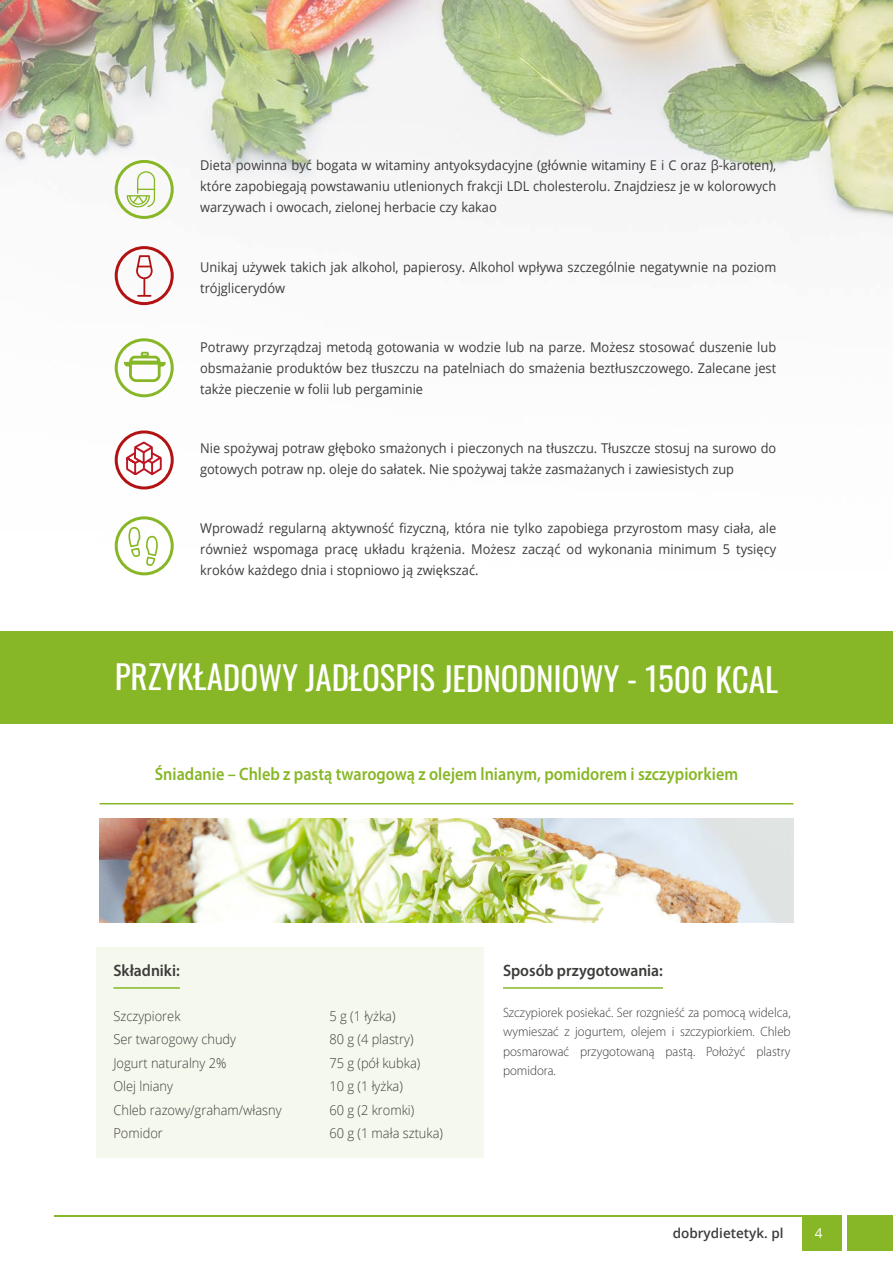
<style>
.page{position:relative;width:893px;height:1263px;background:#fff}
.page>*{position:absolute;margin:0;border:0;box-sizing:border-box;transform-origin:0 0}
.t1{font:33px "Oswald";letter-spacing:-.005em;color:#fff}
.t2{font:600 18px "Myriad Pro";color:#87b726;scale:.9 1}
.t3{font:600 16.5px "Myriad Pro";color:#3c3c3b;scale:.95 1}
.t4{font:13.5px/21px "Open Sans";color:#3c3c3b;text-align:justify;scale:.95 1}
.t5{font:300 13.5px "Open Sans";color:#3c3c3b;scale:.95 1}
.t6{font:300 13.5px/19.5px "Myriad Pro";color:#3c3c3b;text-align:justify;scale:.95 1}
.t7{font:600 13.5px "Open Sans";color:#3c3c3b}
.t8{font:13.5px "Open Sans";color:#fff}
</style>
<div class="page">
<img style="left:0;top:0;width:893px;height:1108px">
<div style="left:803px;top:1215px;width:39px;height:36px;background:#87b726"></div>
<hr style="left:54px;top:1215px;width:757px;height:1px;background:#87b726">
<div style="left:848px;top:1215px;width:45px;height:36px;background:#87b726"></div>
<div style="left:0;top:631px;width:893px;height:93px;background:#87b726"></div>
<hr style="left:100px;top:803px;width:693px;height:1px;background:#87b726">
<div style="left:97px;top:947px;width:387px;height:211px;background:#f5f8ed"></div>
<img style="left:100px;top:819px;width:693px;height:104px">
<hr style="left:503px;top:987px;width:160px;height:2px;background:#87b726">
<div style="left:115px;top:338px;width:59px;height:59px;border:3px solid #87b726;border-radius:50%"></div>
<div style="left:141px;top:352px;width:8px;height:5px;border:2px solid #87b626"></div>
<svg style="left:124px;top:354px;width:42px;height:28px"></svg>
<div style="left:115px;top:160px;width:59px;height:59px;border:3px solid #87b726;border-radius:50%"></div>
<div style="left:115px;top:516px;width:59px;height:59px;border:3px solid #87b726;border-radius:50%"></div>
<div style="left:115px;top:430px;width:59px;height:59px;border:3px solid #b31212;border-radius:50%"></div>
<svg style="left:126px;top:441px;width:36px;height:34px"></svg>
<div style="left:115px;top:246px;width:59px;height:59px;border:3px solid #b31212;border-radius:50%"></div>
<svg style="left:136px;top:255px;width:17px;height:42px"></svg>
<svg style="left:146px;top:536px;width:12px;height:30px"></svg>
<svg style="left:128px;top:527px;width:12px;height:30px"></svg>
<svg style="left:127px;top:171px;width:28px;height:36px"></svg>
<p class="t4" style="left:200px;top:154px;width:608px">Dieta powinna być bogata w witaminy antyoksydacyjne (głównie witaminy E i C oraz β-karoten), które zapobiegają powstawaniu utlenionych frakcji LDL cholesterolu. Znajdziesz je w kolorowych warzywach i owocach, zielonej herbacie czy kakao</p>
<p class="t4" style="left:200px;top:256px;width:608px">Unikaj używek takich jak alkohol, papierosy. Alkohol wpływa szczególnie negatywnie na poziom trójglicerydów</p>
<p class="t4" style="left:200px;top:336px;width:608px">Potrawy przyrządzaj metodą gotowania w wodzie lub na parze. Możesz stosować duszenie lub obsmażanie produktów bez tłuszczu na patelniach do smażenia beztłuszczowego. Zalecane jest także pieczenie w folii lub pergaminie</p>
<p class="t4" style="left:200px;top:437px;width:608px">Nie spożywaj potraw głęboko smażonych i pieczonych na tłuszczu. Tłuszcze stosuj na surowo do gotowych potraw np. oleje do sałatek. Nie spożywaj także zasmażanych i zawiesistych zup</p>
<p class="t4" style="left:200px;top:518px;width:608px">Wprowadź regularną aktywność fizyczną, która nie tylko zapobiega przyrostom masy ciała, ale również wspomaga pracę układu krążenia. Możesz zacząć od wykonania minimum 5 tysięcy kroków każdego dnia i stopniowo ją zwiększać.</p>
<h1 class="t1" style="left:115px;top:649px;width:665px">PRZYKŁADOWY JADŁOSPIS JEDNODNIOWY - 1500 KCAL</h1>
<h2 class="t2" style="left:155px;top:763px;width:649px">Śniadanie – Chleb z pastą twarogową z olejem lnianym, pomidorem i szczypiorkiem</h2>
<p class="t3" style="left:113px;top:960px;width:71px">Składniki:</p>
<p class="t5" style="left:113px;top:1006px;width:72px">Szczypiorek</p>
<p class="t5" style="left:329px;top:1006px;width:71px">5 g (1 łyżka)</p>
<p class="t5" style="left:113px;top:1030px;width:131px">Ser twarogowy chudy</p>
<p class="t5" style="left:329px;top:1030px;width:90px">80 g (4 plastry)</p>
<p class="t5" style="left:113px;top:1053px;width:120px">Jogurt naturalny 2%</p>
<p class="t5" style="left:329px;top:1053px;width:97px">75 g (pół kubka)</p>
<p class="t5" style="left:113px;top:1077px;width:64px">Olej lniany</p>
<p class="t5" style="left:329px;top:1077px;width:79px">10 g (1 łyżka)</p>
<p class="t5" style="left:113px;top:1100px;width:178px">Chleb razowy/graham/własny</p>
<p class="t5" style="left:329px;top:1100px;width:91px">60 g (2 kromki)</p>
<p class="t5" style="left:113px;top:1124px;width:53px">Pomidor</p>
<p class="t5" style="left:329px;top:1124px;width:121px">60 g (1 mała sztuka)</p>
<p class="t3" style="left:503px;top:960px;width:170px">Sposób przygotowania:</p>
<p class="t6" style="left:503px;top:1002px;width:304px">Szczypiorek posiekać. Ser rozgnieść za pomocą widelca, wymieszać z jogurtem, olejem i szczypiorkiem. Chleb posmarować przygotowaną pastą. Położyć plastry pomidora.</p>
<p class="t7" style="left:673px;top:1224px;width:112px">dobrydietetyk. pl</p>
<p class="t8" style="left:815px;top:1223px;width:9px">4</p>
</div>
